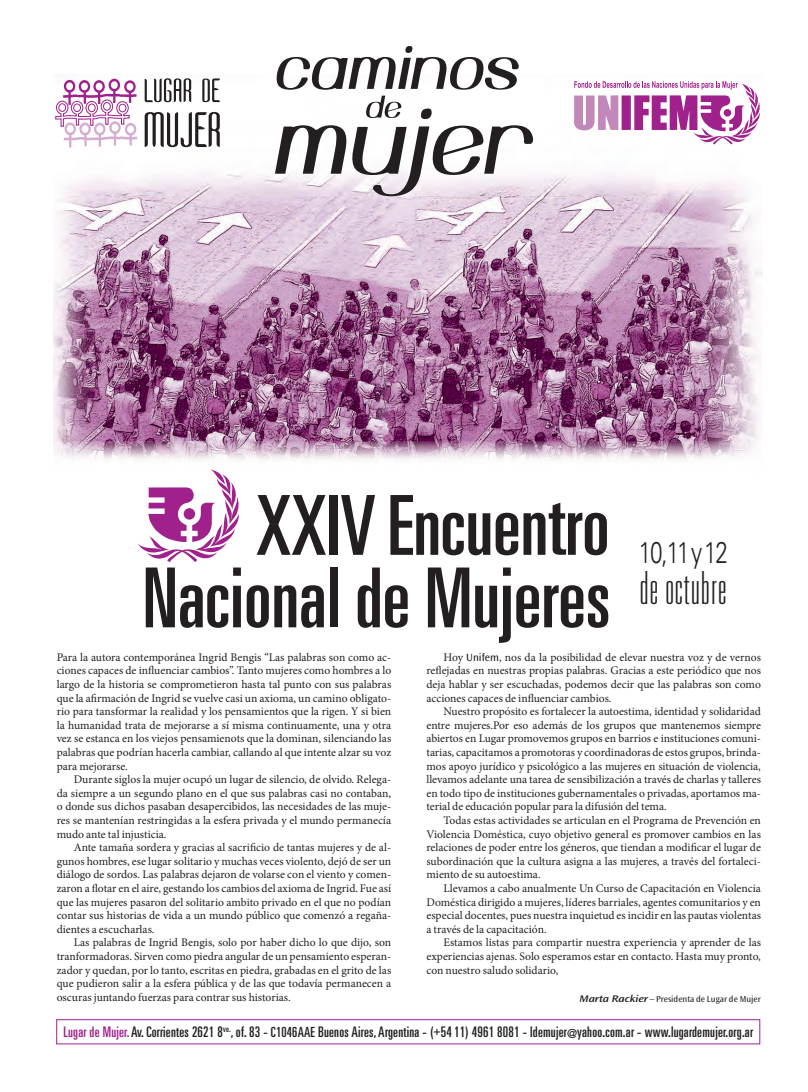
<style>
.page{position:relative;width:808px;height:1092px;background:#fff}
.page>*{position:absolute;margin:0;border:0;box-sizing:border-box;transform-origin:0 0}
.t1{font:ultra-condensed 82.8px/72.4px "Univers";color:#231f20;text-align:right}
.t2{font:100 ultra-condensed 45.7px "Univers";letter-spacing:.02em;color:#231f20}
.t3{font:300 30px "Univers";color:#231f20;scale:.75 1}
.t4{font:ultra-condensed 14.6px "Univers";letter-spacing:.015em;color:#231f20}
._1__Textp_gral{font:11.6px/13.6px "Minion Pro";color:#231f20;text-align:justify}
._2_texto_gral__sin_s{font:11.6px/13.6px "Minion Pro";color:#231f20;text-align:justify}
.por{font:9px "Ocean Sans MM 403 475";color:#231f20}
.s1{font-family:"Ocean Sans MM 403 475";font-size:11px}
.s2{font-family:"Ocean Sans MM It 512 800";font-size:10px}
.s3{color:#a0218c}
.s4{font-size:14px}
.s5{font-size:12px}
.s6{font-size:12.6px}
</style>
<div class="page">
<img style="left:54px;top:78px;width:709px;height:363px">
<svg style="left:53px;top:441px;width:702px;height:12px;background:#c4a5bd"></svg>
<svg style="left:55px;top:78px;width:82px;height:69px"></svg>
<svg style="left:145px;top:78px;width:46px;height:24px"></svg>
<svg style="left:202px;top:78px;width:18px;height:24px"></svg>
<svg style="left:145px;top:112px;width:75px;height:35px"></svg>
<div style="left:56px;top:1019px;width:704px;height:25px;border:1px solid #a0218c"></div>
<svg style="left:574px;top:81px;width:186px;height:63px"></svg>
<svg style="left:275px;top:46px;width:258px;height:150px"></svg>
<svg style="left:138px;top:469px;width:101px;height:93px"></svg>
<p class="t1" style="left:143px;top:488px;width:469px">XXIV Encuentro<br>Nacional de Mujeres</p>
<p class="t3" style="left:639px;top:534px;width:121px">10,11 y 12</p>
<p class="t2" style="left:639px;top:564px;width:88px">de octubre</p>
<p class="_2_texto_gral__sin_s" style="left:57px;top:650px;width:336px">Para la autora contemporánea Ingrid Bengis “Las palabras son como ac&shy;ciones capaces de influenciar cambios”. Tanto mujeres como hombres a lo largo de la historia se comprometieron hasta tal punto con sus palabras que la afirmación de Ingrid se vuelve casi un axioma, un camino obligato&shy;rio para tansformar la realidad y los pensamientos que la rigen. Y si bien la humanidad trata de mejorarse a sí misma continuamente, una y otra vez se estanca en los viejos pensamienots que la dominan, silenciando las palabras que podrían hacerla cambiar, callando al que intente alzar su voz para mejorarse.</p>
<p class="_1__Textp_gral" style="left:57px;top:772px;width:336px;text-indent:17px">Durante siglos la mujer ocupó un lugar de silencio, de olvido. Relega&shy;da siempre a un segundo plano en el que sus palabras casi no contaban, o donde sus dichos pasaban desapercibidos, las necesidades de las muje&shy;res se mantenían restringidas a la esfera privada y el mundo permanecía mudo ante tal injusticia.</p>
<p class="_1__Textp_gral" style="left:57px;top:840px;width:336px;text-indent:17px">Ante tamaña sordera y gracias al sacrificio de tantas mujeres y de al&shy;gunos hombres, ese lugar solitario y muchas veces violento, dejó de ser un diálogo de sordos. Las palabras dejaron de volarse con el viento y comen&shy;zaron a flotar en el aire, gestando los cambios del axioma de Ingrid. Fue así que las mujeres pasaron del solitario ambito privado en el que no podían contar sus historias de vida a un mundo público que comenzó a regaña&shy;dientes a escucharlas.</p>
<p class="_1__Textp_gral" style="left:57px;top:935px;width:336px;text-indent:17px">Las palabras de Ingrid Bengis, solo por haber dicho lo que dijo, son tranformadoras. Sirven como piedra angular de un pensamiento esperan&shy;zador y quedan, por lo tanto, escritas en piedra, grabadas en el grito de las que pudieron salir a la esfera pública y de las que todavía permanecen a oscuras juntando fuerzas para contrar sus historias.</p>
<p class="_1__Textp_gral" style="left:426px;top:650px;width:336px;text-indent:17px">Hoy <span class="s1">Unifem</span>, nos da la posibilidad de elevar nuestra voz y de vernos reflejadas en nuestras propias palabras. Gracias a este periódico que nos deja hablar y ser escuchadas, podemos decir que las palabras son como acciones capaces de influenciar cambios.</p>
<p class="_1__Textp_gral" style="left:426px;top:704px;width:336px;text-indent:17px">Nuestro propósito es fortalecer la autoestima, identidad y solidaridad entre mujeres.Por eso además de los grupos que mantenemos siempre abiertos en Lugar promovemos grupos en barrios e instituciones comuni&shy;tarias, capacitamos a promotoras y coordinadoras de estos grupos, brinda&shy;mos apoyo jurídico y psicológico a las mujeres en situación de violencia, llevamos adelante una tarea de sensibilización a través de charlas y talleres en todo tipo de instituciones gubernamentales o privadas, aportamos ma&shy;terial de educación popular para la difusión del tema.</p>
<p class="_1__Textp_gral" style="left:426px;top:813px;width:336px;text-indent:17px">Todas estas actividades se articulan en el Programa de Prevención en Violencia Doméstica, cuyo objetivo general es promover cambios en las relaciones de poder entre los géneros, que tiendan a modificar el lugar de subordinación que la cultura asigna a las mujeres, a través del fortaleci&shy;miento de su autoestima.</p>
<p class="_1__Textp_gral" style="left:426px;top:881px;width:336px;text-indent:17px">Llevamos a cabo anualmente Un Curso de Capacitación en Violencia Doméstica dirigido a mujeres, líderes barriales, agentes comunitarios y en especial docentes, pues nuestra inquietud es incidir en las pautas violentas a través de la capacitación.</p>
<p class="_1__Textp_gral" style="left:426px;top:935px;width:336px;text-indent:17px">Estamos listas para compartir nuestra experiencia y aprender de las experiencias ajenas. Solo esperamos estar en contacto. Hasta muy pronto, con nuestro saludo solidario,</p>
<p class="por" style="left:579px;top:993px;width:183px"><span class="s2">Marta Rackier</span> – Presidenta de Lugar de Mujer</p>
<p class="t4" style="left:63px;top:1023px;width:691px"><span class="s3">Lugar de Mujer.</span> Av. Corrientes 2621 8<sup>vo.</sup>, of. 83 - <span class="s4">C1046AAE</span> Buenos Aires, Argentina - (<span class="s5">+</span>54 11) 4961 8081 - ldemujer<span class="s6">@</span>yahoo.com.ar - www.lugardemujer.org.ar</p>
</div>
